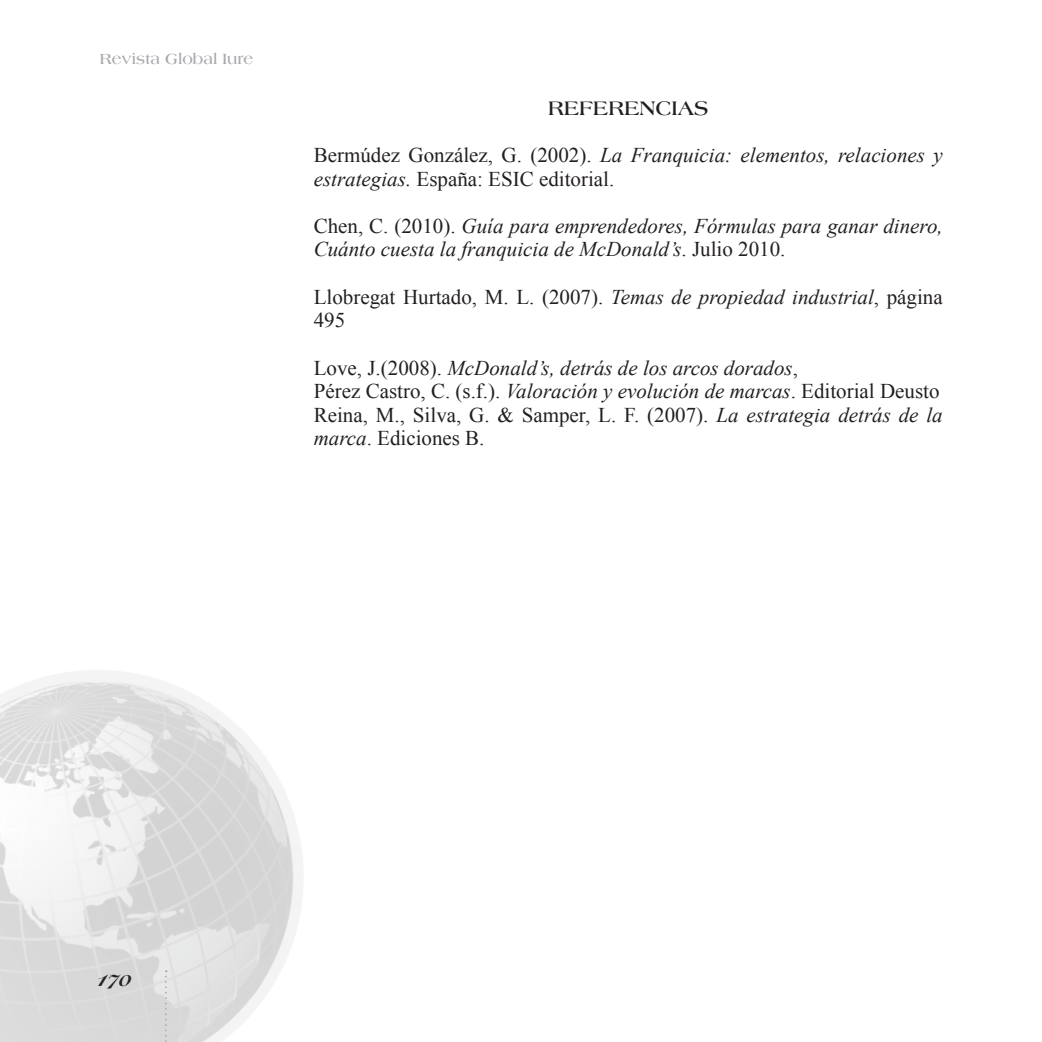
<style>
.page{position:relative;width:1042px;height:1042px;background:#fff}
.page>*{position:absolute;margin:0;border:0;box-sizing:border-box;transform-origin:0 0}
.Párrafo{font:21px/23.6px "Times New Roman";color:#231f20}
.Párrafo-2{font:italic 21px/23.6px "Times New Roman";color:#231f20}
.Sutítulos_mayúscula{font:700 21px "Americana Std";color:#231f20}
.t1{font:21px "Snell Roundhand LT Std Blk Scr";color:#231f20}
.t2{font:700 15.75px "Americana Std";color:#a8a9ad}
.s1{font-style:italic}
.s2{font-style:normal}
</style>
<div class="page">
<img style="left:0;top:670px;width:303px;height:372px">
<svg style="left:165px;top:970px;width:2px;height:72px"></svg>
<p class="t2" style="left:100px;top:50px;width:155px">Revista Global Iure</p>
<p class="Sutítulos_mayúscula" style="left:548px;top:96px;width:162px">REFERENCIAS</p>
<p class="Párrafo" style="left:314px;top:143px;width:630px">Bermúdez González, G. (2002). <span class="s1">La Franquicia: elementos, relaciones y estrategias.</span> España: ESIC editorial.</p>
<p class="Párrafo-2" style="left:314px;top:213px;width:630px"><span class="s2">Chen, C. (2010).</span> Guía para emprendedores, Fórmulas para ganar dinero,<br>Cuánto cuesta la franquicia de McDonald’s<span class="s2">. Julio 2010.</span></p>
<p class="Párrafo" style="left:314px;top:284px;width:630px">Llobregat Hurtado, M. L. (2007). <span class="s1">Temas de propiedad industrial</span>, página<br>495</p>
<p class="Párrafo-2" style="left:314px;top:355px;width:486px"><span class="s2">Love, J.(2008).</span> McDonald’s, detrás de los arcos dorados<span class="s2">,</span></p>
<p class="Párrafo" style="left:314px;top:379px;width:627px">Pérez Castro, C. (s.f.). <span class="s1">Valoración y evolución de marcas</span>. Editorial Deusto</p>
<p class="Párrafo" style="left:314px;top:403px;width:630px">Reina, M., Silva, G. &amp; Samper, L. F. (2007). <span class="s1">La estrategia detrás de la marca</span>. Ediciones B.</p>
<p class="t1" style="left:98px;top:966px;width:35px">170</p>
</div>
